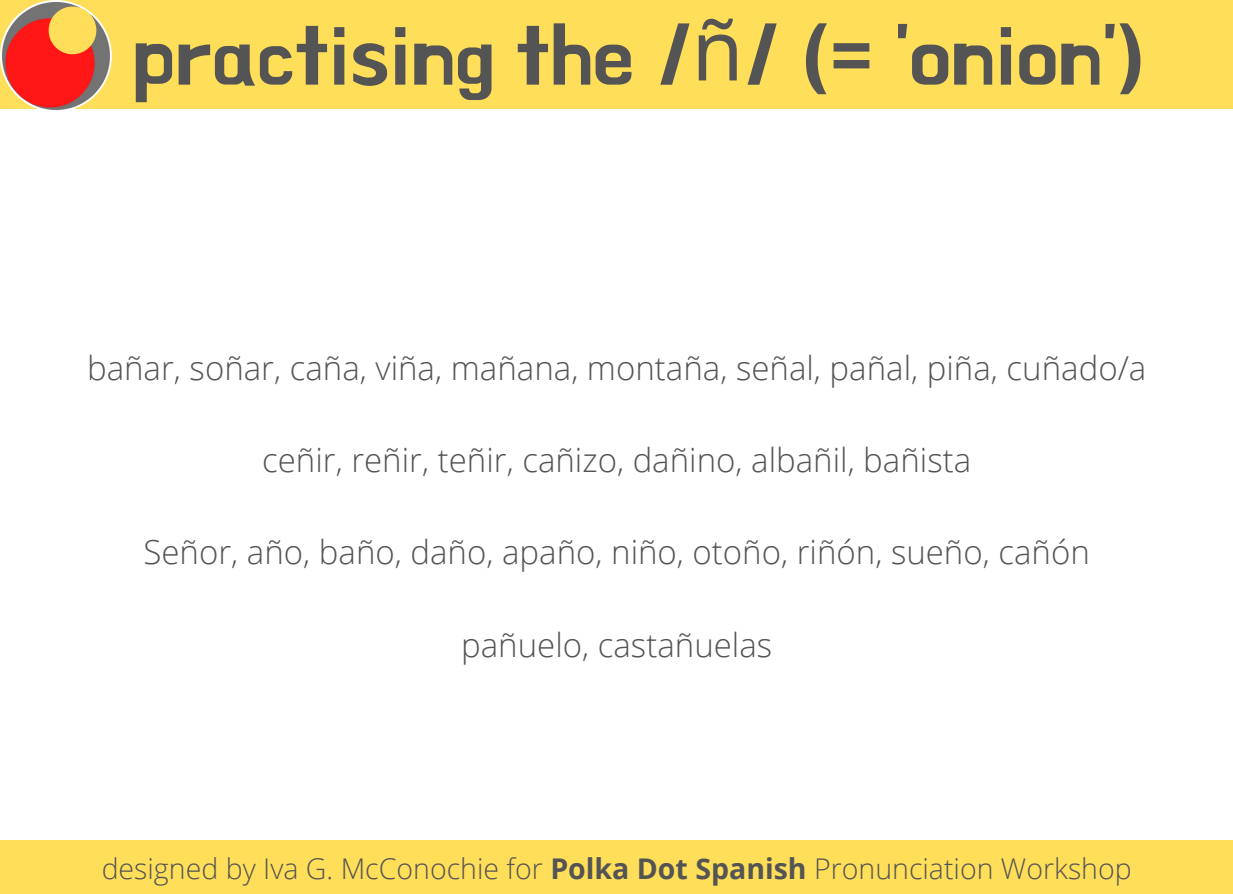
<style>
.page{position:relative;width:1233px;height:894px;background:#fff}
.page>*{position:absolute;margin:0;border:0;box-sizing:border-box;transform-origin:0 0}
.t1{font:84px "BMHANNA";color:#545454}
.t2{font:300 33px "Open Sans";color:#545454}
.t3{font:300 28.5px "Open Sans";color:#545454}
.s1{font-family:"Noto Sans"}
.s2{font-weight:700}
</style>
<div class="page">
<div style="left:0;top:840px;width:1233px;height:53px;background:#ffde59"></div>
<div style="left:0;top:0;width:1233px;height:109px;background:#ffde59"></div>
<img style="left:0;top:0;width:112px;height:112px;border-radius:50%">
<p class="t1" style="left:133px;top:13px;width:1013px">practising the /<span class="s1">ñ</span>/ (= 'onion')</p>
<p class="t2" style="left:87px;top:344px;width:1061px">bañar, soñar, caña, viña, mañana, montaña, señal, pañal, piña, cuñado/a</p>
<p class="t2" style="left:262px;top:436px;width:711px">ceñir, reñir, teñir, cañizo, dañino, albañil, bañista</p>
<p class="t2" style="left:144px;top:529px;width:948px">Señor, año, baño, daño, apaño, niño, otoño, riñón, sueño, cañón</p>
<p class="t2" style="left:461px;top:621px;width:313px">pañuelo, castañuelas</p>
<p class="t3" style="left:102px;top:848px;width:1032px">designed by Iva G. McConochie for <span class="s2">Polka Dot Spanish</span> Pronunciation Workshop</p>
</div>
